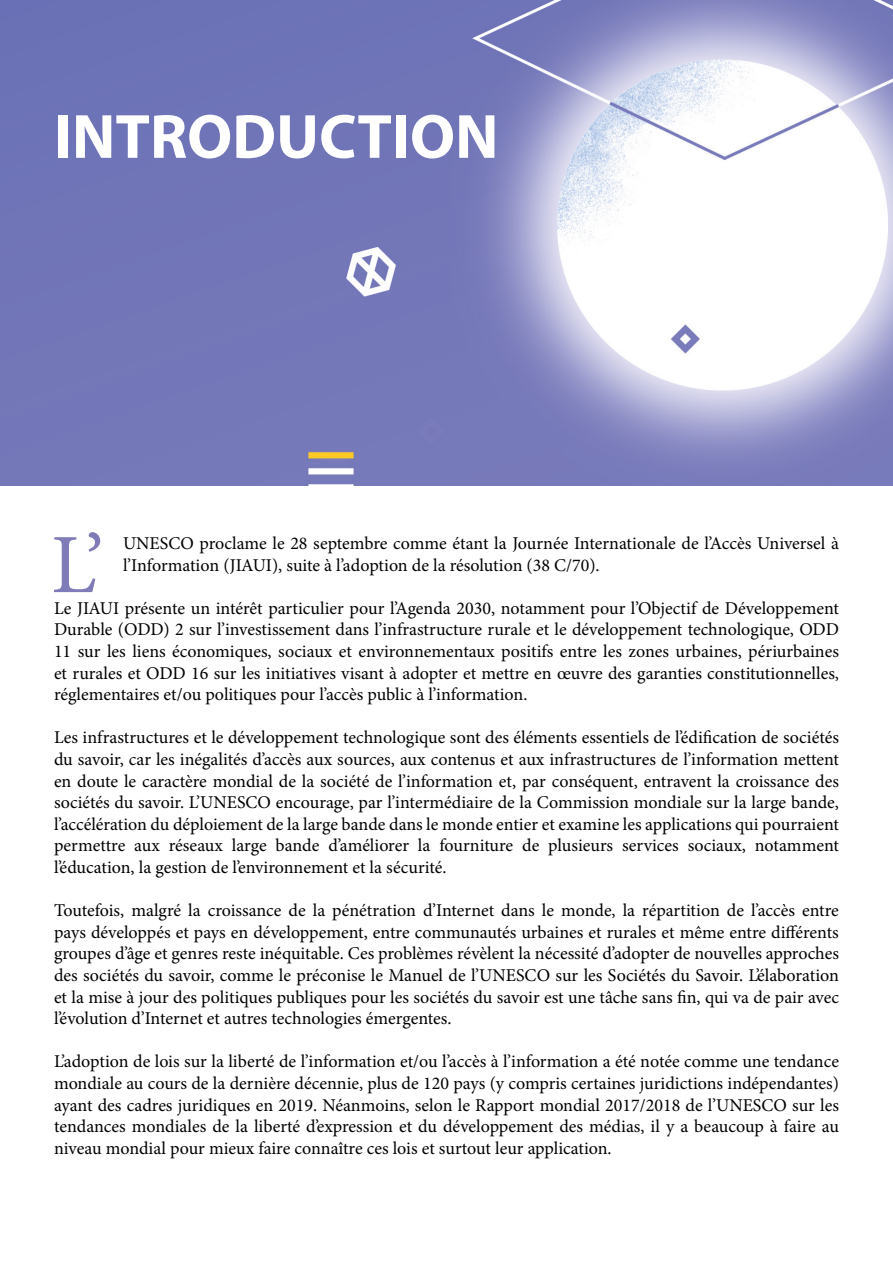
<style>
.page{position:relative;width:893px;height:1263px;background:#fff}
.page>*{position:absolute;margin:0;border:0;box-sizing:border-box;transform-origin:0 0}
.t1{font:84.45px "Minion Pro";color:#7f7bb8}
.t2{font:700 63px "Myriad Pro";color:#fff}
.t3{font:18px/21.6px "Minion Pro";color:#000;text-align:justify}
</style>
<div class="page">
<img style="left:0;top:0;width:893px;height:486px">
<h2 class="t2" style="left:54px;top:95px;width:446px">INTRODUCTION</h2>
<h1 class="t1" style="left:51px;top:509px;width:54px">L’</h1>
<p class="t3" style="left:123px;top:532px;width:717px">UNESCO proclame le 28 septembre comme étant la Journée Internationale de l’Accès Universel à l’Information (JIAUI), suite à l’adoption de la résolution (38 C/70).</p>
<p class="t3" style="left:54px;top:597px;width:787px">Le JIAUI présente un intérêt particulier pour l’Agenda 2030, notamment pour l’Objectif de Développement Durable (ODD) 2 sur l’investissement dans l’infrastructure rurale et le développement technologique, ODD 11 sur les liens économiques, sociaux et environnementaux positifs entre les zones urbaines, périurbaines et rurales et ODD 16 sur les initiatives visant à adopter et mettre en œuvre des garanties constitutionnelles, réglementaires et/ou politiques pour l’accès public à l’information.</p>
<p class="t3" style="left:54px;top:727px;width:787px">Les infrastructures et le développement technologique sont des éléments essentiels de l’édification de sociétés du savoir, car les inégalités d’accès aux sources, aux contenus et aux infrastructures de l’information mettent en doute le caractère mondial de la société de l’information et, par conséquent, entravent la croissance des sociétés du savoir. L’UNESCO encourage, par l’intermédiaire de la Commission mondiale sur la large bande, l’accélération du déploiement de la large bande dans le monde entier et examine les applications qui pourraient permettre aux réseaux large bande d’améliorer la fourniture de plusieurs services sociaux, notamment l’éducation, la gestion de l’environnement et la sécurité.</p>
<p class="t3" style="left:54px;top:900px;width:787px">Toutefois, malgré la croissance de la pénétration d’Internet dans le monde, la répartition de l’accès entre pays développés et pays en développement, entre communautés urbaines et rurales et même entre différents groupes d’âge et genres reste inéquitable. Ces problèmes révèlent la nécessité d’adopter de nouvelles approches des sociétés du savoir, comme le préconise le Manuel de l’UNESCO sur les Sociétés du Savoir. L’élaboration et la mise à jour des politiques publiques pour les sociétés du savoir est une tâche sans fin, qui va de pair avec l’évolution d’Internet et autres technologies émergentes.</p>
<p class="t3" style="left:54px;top:1051px;width:786px">L’adoption de lois sur la liberté de l’information et/ou l’accès à l’information a été notée comme une tendance mondiale au cours de la dernière décennie, plus de 120 pays (y compris certaines juridictions indépendantes) ayant des cadres juridiques en 2019. Néanmoins, selon le Rapport mondial 2017/2018 de l’UNESCO sur les tendances mondiales de la liberté d’expression et du développement des médias, il y a beaucoup à faire au niveau mondial pour mieux faire connaître ces lois et surtout leur application.</p>
</div>
